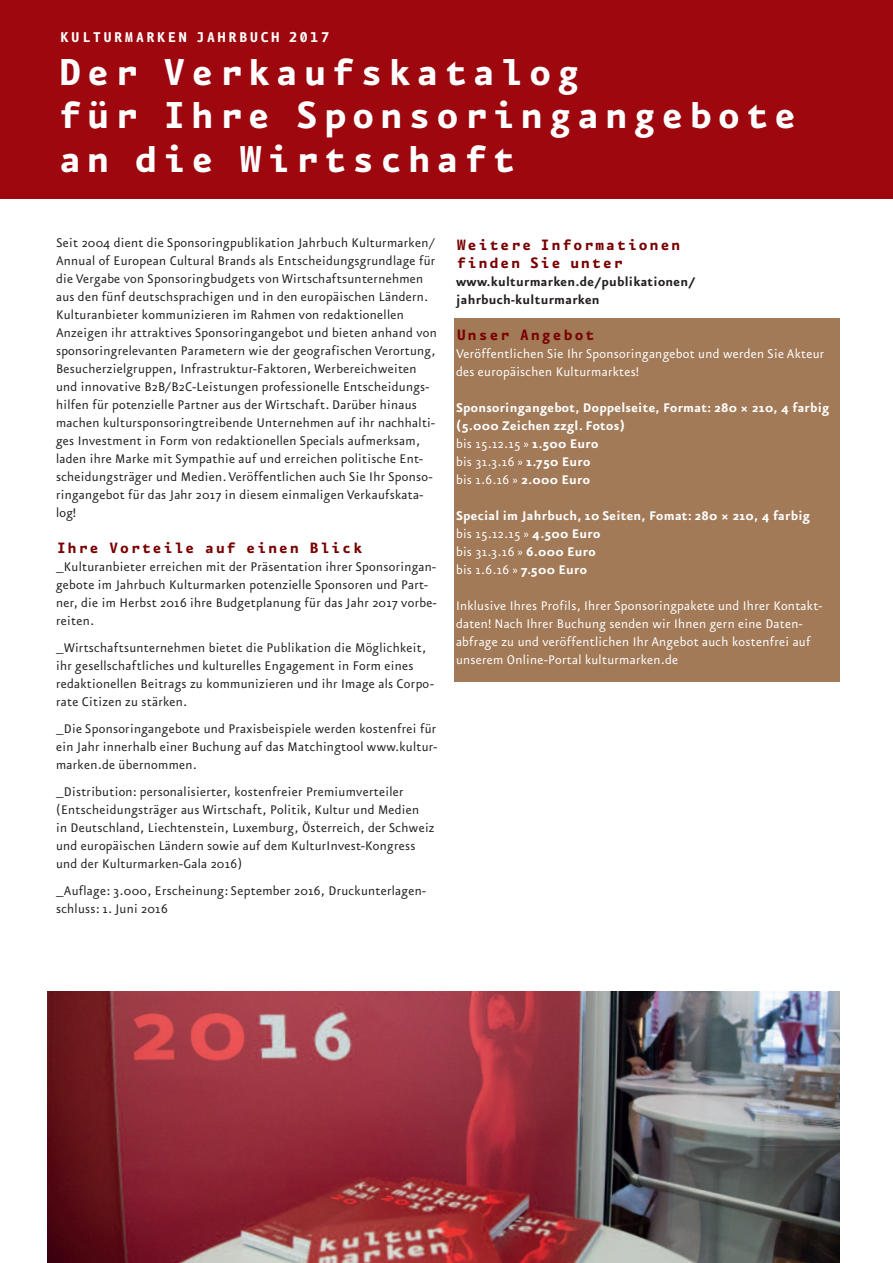
<style>
.page{position:relative;width:893px;height:1263px;background:#fff}
.page>*{position:absolute;margin:0;border:0;box-sizing:border-box;transform-origin:0 0}
.t1{font:700 45px/43.5px "Eureka Mono";letter-spacing:.025em;color:#fff}
.t2{font:700 18px/18px "Eureka Mono";letter-spacing:.005em;color:#790100}
.t3{font:700 16.95px "Eureka Mono";letter-spacing:.05em;color:#fff}
.t4{font:15px/18px "Eureka Sans";letter-spacing:.02em;color:#231f20}
.t5{font:15px/18px "Eureka Sans";letter-spacing:.02em;color:#fff}
.t6{font:700 15px/18px "Eureka Sans";letter-spacing:.02em;color:#fff}
.t7{font:700 15px/18px "Eureka Sans";letter-spacing:.02em;color:#231f20}
.s1{font-weight:400}
</style>
<div class="page">
<div style="left:454px;top:318px;width:385px;height:364px;background:#a27a58"></div>
<div style="left:0;top:0;width:893px;height:199px;background:#9d070d"></div>
<img style="left:48px;top:991px;width:791px;height:272px">
<p class="t3" style="left:60px;top:26px;width:272px">KULTURMARKEN JAHRBUCH 2017</p>
<h1 class="t1" style="left:57px;top:47px;width:744px">Der Verkaufskatalog<br>für Ihre Sponsoringangebote an die Wirtschaft</h1>
<p class="t4" style="left:56px;top:235px;width:382px">Seit 2004 dient die Sponsoringpublikation Jahrbuch Kulturmarken/ Annual of European Cultural Brands als Entscheidungsgrundlage für die Vergabe von Sponsoringbudgets von Wirtschaftsunternehmen aus den fünf deutschsprachigen und in den europäischen Ländern.<br>Kulturanbieter kommunizieren im Rahmen von redaktionellen Anzeigen ihr attraktives Sponsoringangebot und bieten anhand von sponsoringrelevanten Parametern wie der geografischen Verortung, Besucherzielgruppen, Infrastruktur-Faktoren, Werbereichweiten und innovative B2B/B2C-Leistungen professionelle Entscheidungs&shy;hilfen für potenzielle Partner aus der Wirtschaft. Darüber hinaus machen kultursponsoringtreibende Unternehmen auf ihr nachhalti&shy;ges Investment in Form von redaktionellen Specials aufmerksam, laden ihre Marke mit Sympathie auf und erreichen politische Ent&shy;scheidungsträger und Medien.Veröffentlichen auch Sie Ihr Sponso&shy;ringangebot für das Jahr 2017 in diesem einmaligen Verkaufskata&shy;log!</p>
<p class="t2" style="left:56px;top:538px;width:309px">Ihre Vorteile auf einen Blick</p>
<p class="t4" style="left:56px;top:559px;width:382px">_Kulturanbieter erreichen mit der Präsentation ihrer Sponsoringan&shy;gebote im Jahrbuch Kulturmarken potenzielle Sponsoren und Part&shy;ner, die im Herbst 2016 ihre Budgetplanung für das Jahr 2017 vorbe&shy;reiten.</p>
<p class="t4" style="left:56px;top:640px;width:379px">_Wirtschaftsunternehmen bietet die Publikation die Möglichkeit, ihr gesellschaftliches und kulturelles Engagement in Form eines redaktionellen Beitrags zu kommunizieren und ihr Image als Corpo&shy;rate Citizen zu stärken.</p>
<p class="t4" style="left:56px;top:721px;width:383px;text-align:justify">_Die Sponsoringangebote und Praxisbeispiele werden kostenfrei für ein Jahr innerhalb einer Buchung auf das Matchingtool www.kultur&shy;marken.de übernommen.</p>
<p class="t4" style="left:56px;top:784px;width:380px">_Distribution: personalisierter, kostenfreier Premiumverteiler (Entscheidungsträger aus Wirtschaft, Politik, Kultur und Medien<br>in Deutschland, Liechtenstein, Luxemburg, Österreich, der Schweiz und europäischen Ländern sowie auf dem KulturInvest-Kongress und der Kulturmarken-Gala 2016)</p>
<p class="t4" style="left:56px;top:883px;width:371px">_Auflage: 3.000, Erscheinung: September 2016, Druckunterlagen&shy;schluss: 1. Juni 2016</p>
<p class="t2" style="left:456px;top:235px;width:227px">Weitere Informationen finden Sie unter</p>
<p class="t7" style="left:456px;top:274px;width:241px">www.kulturmarken.de/publikationen/ jahrbuch-kulturmarken</p>
<p class="t2" style="left:456px;top:325px;width:141px">Unser Angebot</p>
<p class="t5" style="left:456px;top:346px;width:370px">Veröffentlichen Sie Ihr Sponsoringangebot und werden Sie Akteur des europäischen Kulturmarktes!</p>
<p class="t6" style="left:456px;top:400px;width:375px">Sponsoringangebot, Doppelseite, Format: 280 × 210, 4 farbig (5.000 Zeichen zzgl. Fotos)<br><span class="s1">bis 15.12.15 »</span> 1.500 Euro<br><span class="s1">bis 31.3.16 »</span> 1.750 Euro<br><span class="s1">bis 1.6.16 »</span> 2.000 Euro</p>
<p class="t6" style="left:456px;top:508px;width:355px">Special im Jahrbuch, 10 Seiten, Fomat: 280 × 210, 4 farbig <span class="s1">bis 15.12.15 »</span> 4.500 Euro<br><span class="s1">bis 31.3.16 »</span> 6.000 Euro<br><span class="s1">bis 1.6.16 »</span> 7.500 Euro</p>
<p class="t5" style="left:456px;top:598px;width:368px">Inklusive Ihres Profils, Ihrer Sponsoringpakete und Ihrer Kontakt&shy;daten! Nach Ihrer Buchung senden wir Ihnen gern eine Daten&shy;abfrage zu und veröffentlichen Ihr Angebot auch kostenfrei auf unserem Online-Portal kulturmarken.de</p>
</div>
